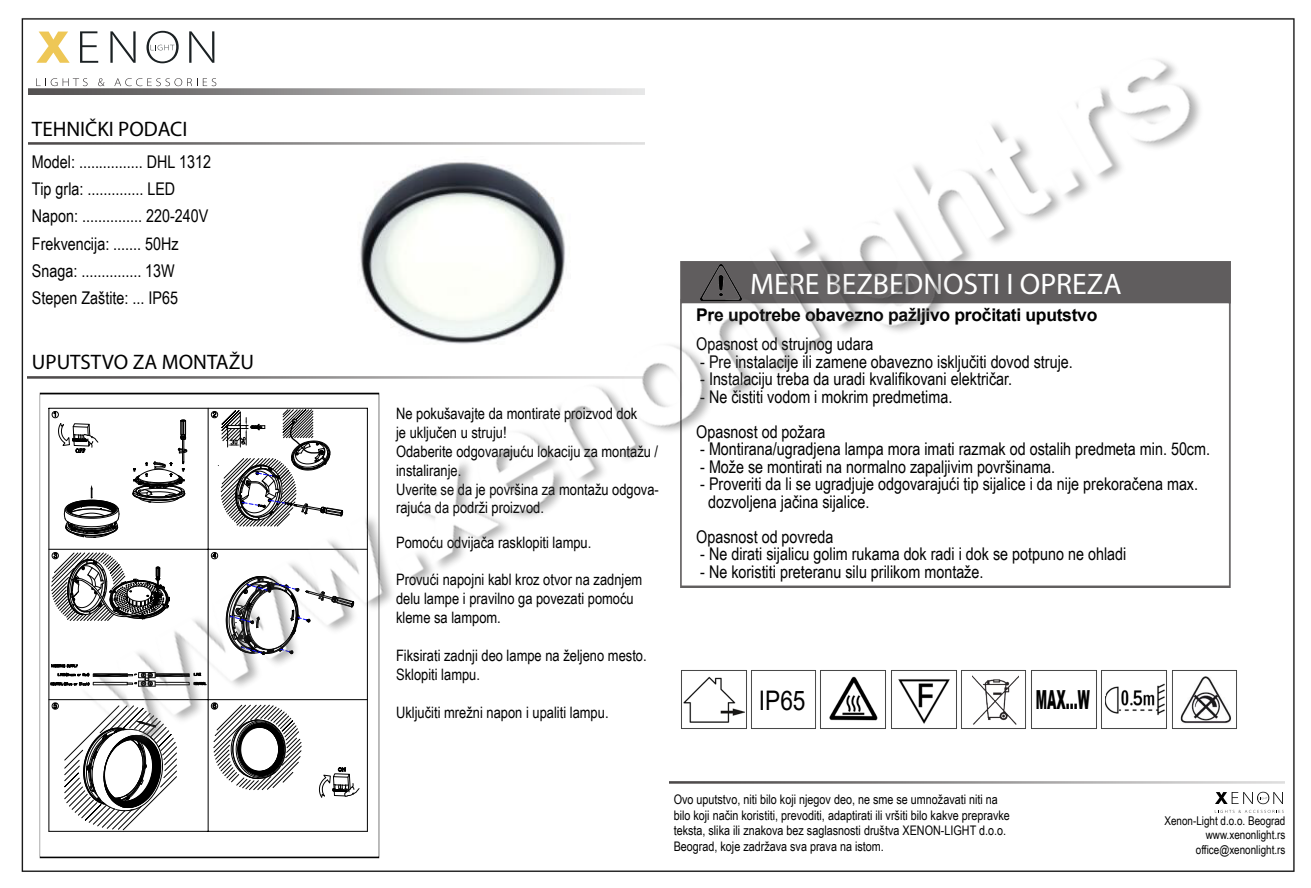
<style>
.page{position:relative;width:1311px;height:888px;background:#fff}
.page>*{position:absolute;margin:0;border:0;box-sizing:border-box;transform-origin:0 0}
.t1{font:29.75px "Myriad Pro";color:#fff}
.t2{font:26.95px "Arial";color:#000;scale:.84 1}
.t3{font:900 26.25px "Arial";color:#000;scale:.46 1}
.t4{font:21px "Myriad Pro";color:#000}
.t5{font:17.5px/27.3px "Arial Narrow";color:#000}
.t6{font:700 17.5px "Arial";letter-spacing:-.015em;color:#000}
.t7{font:15.75px/18.9px "Arial Narrow";color:#000}
.t8{font:13.12px/15.8px "Arial Narrow";color:#000}
.t9{font:12.08px/14.5px "Arial Narrow";color:#000;text-align:right}
</style>
<div class="page">
<img style="left:21px;top:18px;width:1274px;height:854px">
<svg style="left:36px;top:78px;width:21px;height:8px"></svg>
<svg style="left:63px;top:78px;width:13px;height:8px"></svg>
<svg style="left:36px;top:32px;width:34px;height:31px"></svg>
<svg style="left:80px;top:31px;width:18px;height:22px"></svg>
<svg style="left:110px;top:31px;width:26px;height:22px"></svg>
<svg style="left:189px;top:31px;width:25px;height:22px"></svg>
<svg style="left:146px;top:31px;width:33px;height:22px"></svg>
<img style="left:29px;top:89px;width:47px;height:5px">
<img style="left:29px;top:142px;width:47px;height:2px">
<img style="left:27px;top:376px;width:49px;height:2px">
<img style="left:39px;top:391px;width:340px;height:467px">
<hr style="left:49px;top:408px;width:318px;height:1px;background:#000">
<hr style="left:49px;top:408px;width:1px;height:422px;background:#000">
<hr style="left:367px;top:408px;width:1px;height:422px;background:#000">
<hr style="left:208px;top:408px;width:1px;height:422px;background:#000">
<hr style="left:49px;top:830px;width:318px;height:1px;background:#000">
<hr style="left:49px;top:548px;width:318px;height:1px;background:#000">
<hr style="left:49px;top:699px;width:318px;height:1px;background:#000">
<svg style="left:52px;top:702px;width:7px;height:7px"></svg>
<svg style="left:319px;top:767px;width:40px;height:30px"></svg>
<svg style="left:65px;top:654px;width:241px;height:174px"></svg>
<svg style="left:51px;top:664px;width:25px;height:22px"></svg>
<svg style="left:211px;top:748px;width:90px;height:41px"></svg>
<svg style="left:65px;top:705px;width:112px;height:124px"></svg>
<svg style="left:51px;top:409px;width:25px;height:245px"></svg>
<img style="left:1205px;top:261px;width:25px;height:326px">
<img style="left:1205px;top:669px;width:32px;height:60px">
<img style="left:1205px;top:673px;width:28px;height:50px">
<img style="left:669px;top:780px;width:615px;height:2px">
<svg style="left:1214px;top:809px;width:69px;height:3px"></svg>
<svg style="left:1214px;top:791px;width:68px;height:12px"></svg>
<img style="left:76px;top:53px;width:1129px;height:695px">
<p class="t4" style="left:32px;top:116px;width:157px">TEHNIČKI PODACI</p>
<p class="t5" style="left:32px;top:147px;width:180px">Model: ................ DHL 1312<br>Tip grla: .............. LED<br>Napon: ............... 220-240V<br>Frekvencija: ....... 50Hz<br>Snaga: ............... 13W<br>Stepen Zaštite: ... IP65</p>
<p class="t4" style="left:32px;top:349px;width:223px">UPUTSTVO ZA MONTAŽU</p>
<p class="t7" style="left:396px;top:403px;width:264px">Ne pokušavajte da montirate proizvod dok<br>je uključen u struju!<br>Odaberite odgovarajuću lokaciju za montažu / instaliranje.<br>Uverite se da je površina za montažu odgova&shy;rajuća da podrži proizvod.</p>
<p class="t7" style="left:396px;top:531px;width:197px">Pomoću odvijača rasklopiti lampu.</p>
<p class="t7" style="left:396px;top:569px;width:248px">Provući napojni kabl kroz otvor na zadnjem delu lampe i pravilno ga povezati pomoću kleme sa lampom.</p>
<p class="t7" style="left:396px;top:645px;width:252px">Fiksirati zadnji deo lampe na željeno mesto.<br>Sklopiti lampu.</p>
<p class="t7" style="left:396px;top:702px;width:214px">Uključiti mrežni napon i upaliti lampu.</p>
<h1 class="t1" style="left:750px;top:265px;width:373px">MERE BEZBEDNOSTI I OPREZA</h1>
<p class="t6" style="left:696px;top:302px;width:402px">Pre upotrebe obavezno pažljivo pročitati uputstvo</p>
<p class="t5" style="left:696px;top:329px;width:179px">Opasnost od strujnog udara</p>
<p class="t5" style="left:700px;top:347px;width:374px">- Pre instalacije ili zamene obavezno isključiti dovod struje.</p>
<p class="t5" style="left:700px;top:364px;width:313px">- Instalaciju treba da uradi kvalifikovani električar.</p>
<p class="t5" style="left:696px;top:378px;width:257px;line-height:35px">- Ne čistiti vodom i mokrim predmetima.<br>Opasnost od požara</p>
<p class="t5" style="left:700px;top:434px;width:511px">- Montirana/ugradjena lampa mora imati razmak od ostalih predmeta min. 50cm.</p>
<p class="t5" style="left:700px;top:452px;width:356px">- Može se montirati na normalno zapaljivim površinama.</p>
<p class="t5" style="left:708px;top:474px;width:491px;line-height:17.5px;text-indent:-8px">- Proveriti da li se ugradjuje odgovarajući tip sijalice i da nije prekoračena max. dozvoljena jačina sijalice.</p>
<p class="t5" style="left:696px;top:522px;width:139px">Opasnost od povreda</p>
<p class="t5" style="left:700px;top:539px;width:427px">- Ne dirati sijalicu golim rukama dok radi i dok se potpuno ne ohladi</p>
<p class="t5" style="left:700px;top:557px;width:285px">- Ne koristiti preteranu silu prilikom montaže.</p>
<h2 class="t2" style="left:759px;top:681px;width:57px">IP65</h2>
<h3 class="t3" style="left:1035px;top:680px;width:119px">MAX...W</h3>
<p class="t8" style="left:673px;top:790px;width:338px">Ovo uputstvo, niti bilo koji njegov deo, ne sme se umnožavati niti na bilo koji način koristiti, prevoditi, adaptirati ili vršiti bilo kakve prepravke teksta, slika ili znakova bez saglasnosti društva XENON-LIGHT d.o.o.<br>Beograd, koje zadržava sva prava na istom.</p>
<p class="t9" style="left:1164px;top:812px;width:122px">Xenon-Light d.o.o. Beograd www.xenonlight.rs office@xenonlight.rs</p>
</div>
